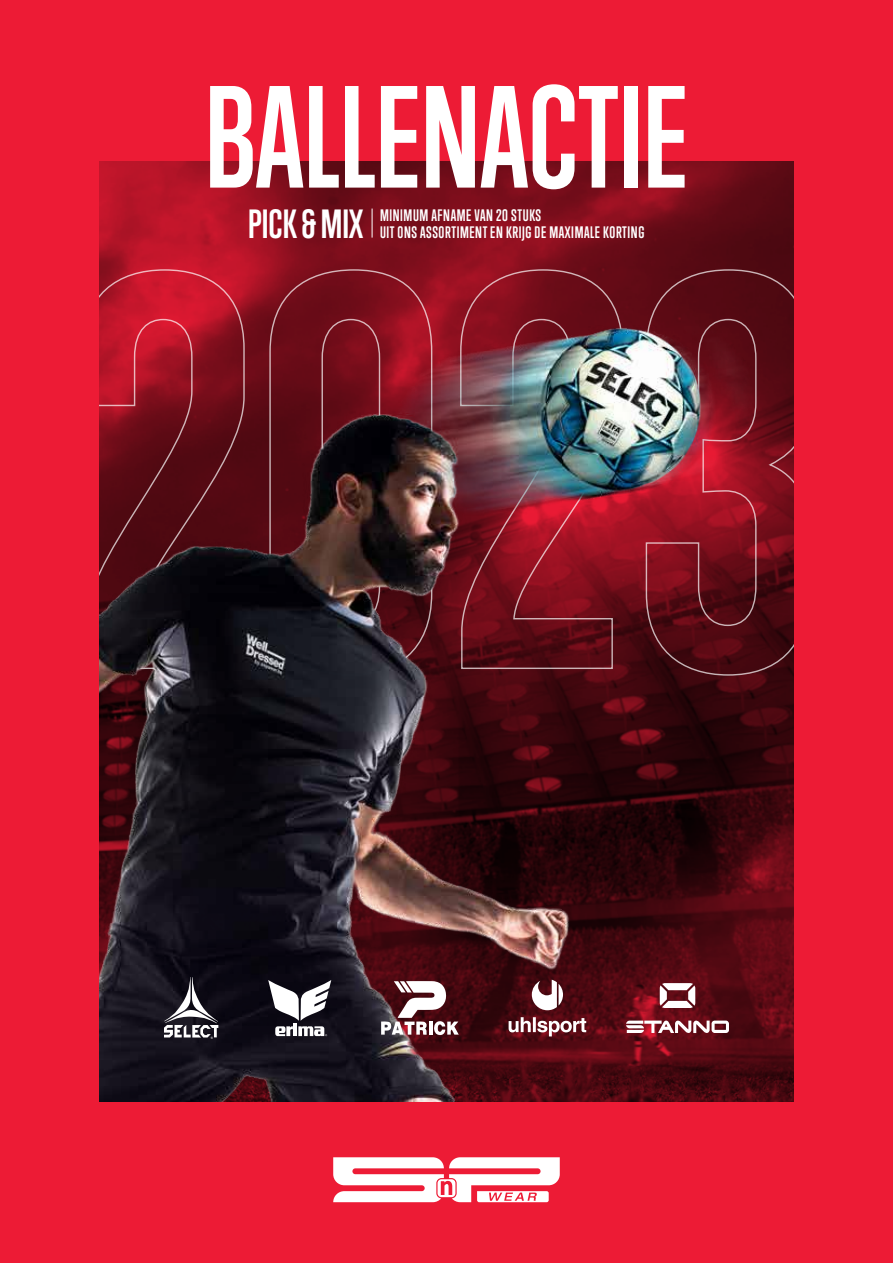
<style>
.page{position:relative;width:893px;height:1263px;background:#ed1b35}
.page>*{position:absolute;margin:0;border:0;box-sizing:border-box;transform-origin:0 0}
.t1{font:700 132.6px "Trump Gothic Pro";color:#fff}
.t2{font:700 37.2px "Trump Gothic Pro";color:#fff}
.t3{font:700 15.15px/17px "Trump Gothic Pro";letter-spacing:.04em;color:#fff}
</style>
<div class="page">
<svg style="left:99px;top:161px;width:695px;height:121px;background:#840e1d"></svg>
<svg style="left:99px;top:269px;width:146px;height:13px;background:#c42136"></svg>
<svg style="left:269px;top:269px;width:164px;height:13px;background:#851926"></svg>
<svg style="left:459px;top:269px;width:165px;height:13px;background:#831926"></svg>
<svg style="left:645px;top:269px;width:149px;height:13px;background:#5c151e"></svg>
<img style="left:99px;top:282px;width:695px;height:819px">
<svg style="left:333px;top:1157px;width:227px;height:45px"></svg>
<svg style="left:268px;top:980px;width:63px;height:56px;background:#7d7c81"></svg>
<svg style="left:381px;top:981px;width:78px;height:54px;background:#927176"></svg>
<svg style="left:532px;top:980px;width:31px;height:30px"></svg>
<svg style="left:509px;top:1017px;width:77px;height:19px"></svg>
<svg style="left:164px;top:977px;width:54px;height:62px;background:#504e56"></svg>
<svg style="left:660px;top:983px;width:35px;height:25px"></svg>
<svg style="left:626px;top:1020px;width:103px;height:13px"></svg>
<svg style="left:372px;top:209px;width:1px;height:29px"></svg>
<h1 class="t1" style="left:205px;top:56px;width:485px">BALLENACTIE</h1>
<h2 class="t2" style="left:248px;top:201px;width:117px">PICK &amp; MIX</h2>
<p class="t3" style="left:380px;top:206px;width:266px">MINIMUM AFNAME VAN 20 STUKS<br>UIT ONS ASSORTIMENT EN KRIJG DE MAXIMALE KORTING</p>
</div>
